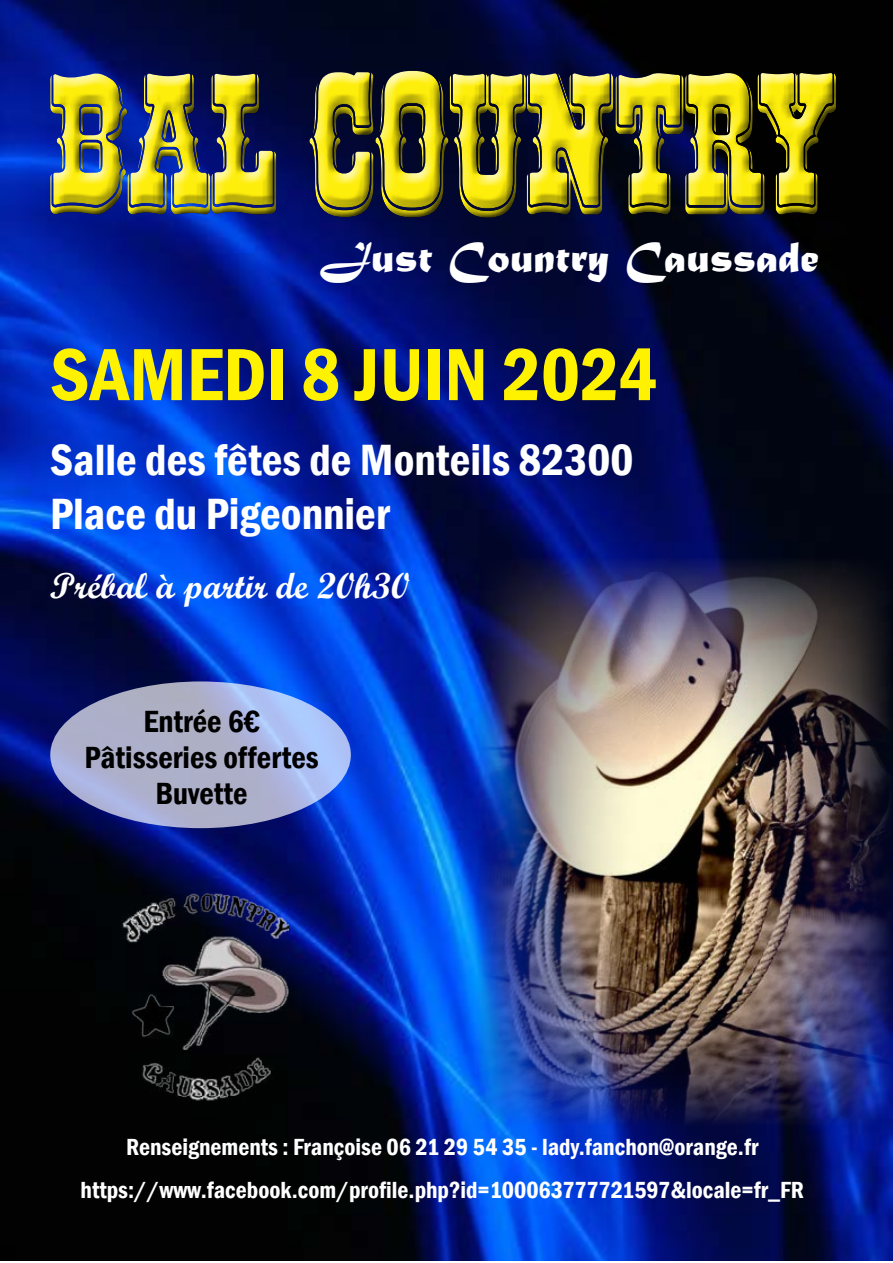
<style>
.page{position:relative;width:893px;height:1263px;background:#fff}
.page>*{position:absolute;margin:0;border:0;box-sizing:border-box;transform-origin:0 0}
.t1{font:600 condensed 76.5px "Franklin Gothic";color:#fff200}
.t2{font:600 condensed 45px/54px "Franklin Gothic";color:#fff}
.t3{font:45px "Matura MT Script Capitals";color:#fff}
.t4{font:36px "Script MT Bold";color:#fff}
.t5{font:600 condensed 31.5px/36px "Franklin Gothic";color:#000;text-align:center}
.t6{font:600 condensed 24px "Franklin Gothic";color:#fff}
</style>
<div class="page">
<img style="left:0;top:0;width:892px;height:1261px">
<img style="left:122px;top:887px;width:167px;height:219px">
<svg style="left:50px;top:681px;width:301px;height:147px;background:#acb3d5"></svg>
<img style="left:477px;top:557px;width:416px;height:569px">
<div style="left:39px;top:60px;width:806px;height:159px;background:#fff;opacity:.75"></div>
<div style="left:42px;top:67px;width:805px;height:162px;background:#000;opacity:.75"></div>
<h2 class="t3" style="left:319px;top:229px;width:501px">Just Country Caussade</h2>
<h1 class="t1" style="left:50px;top:323px;width:609px">Samedi 8 juin 2024</h1>
<h2 class="t2" style="left:50px;top:432px;width:585px">Salle des fêtes de Monteils 82300<br>Place du Pigeonnier</h2>
<h3 class="t4" style="left:50px;top:564px;width:361px">Prébal à partir de 20h30</h3>
<h3 class="t5" style="left:84px;top:703px;width:236px">Entrée 6€<br>Pâtisseries offertes<br>Buvette</h3>
<p class="t6" style="left:126px;top:1131px;width:634px">Renseignements : Françoise 06 21 29 54 35 - lady.fanchon@orange.fr</p>
<p class="t6" style="left:81px;top:1174px;width:725px">https://www.facebook.com/profile.php?id=100063777721597&amp;locale=fr_FR</p>
</div>
